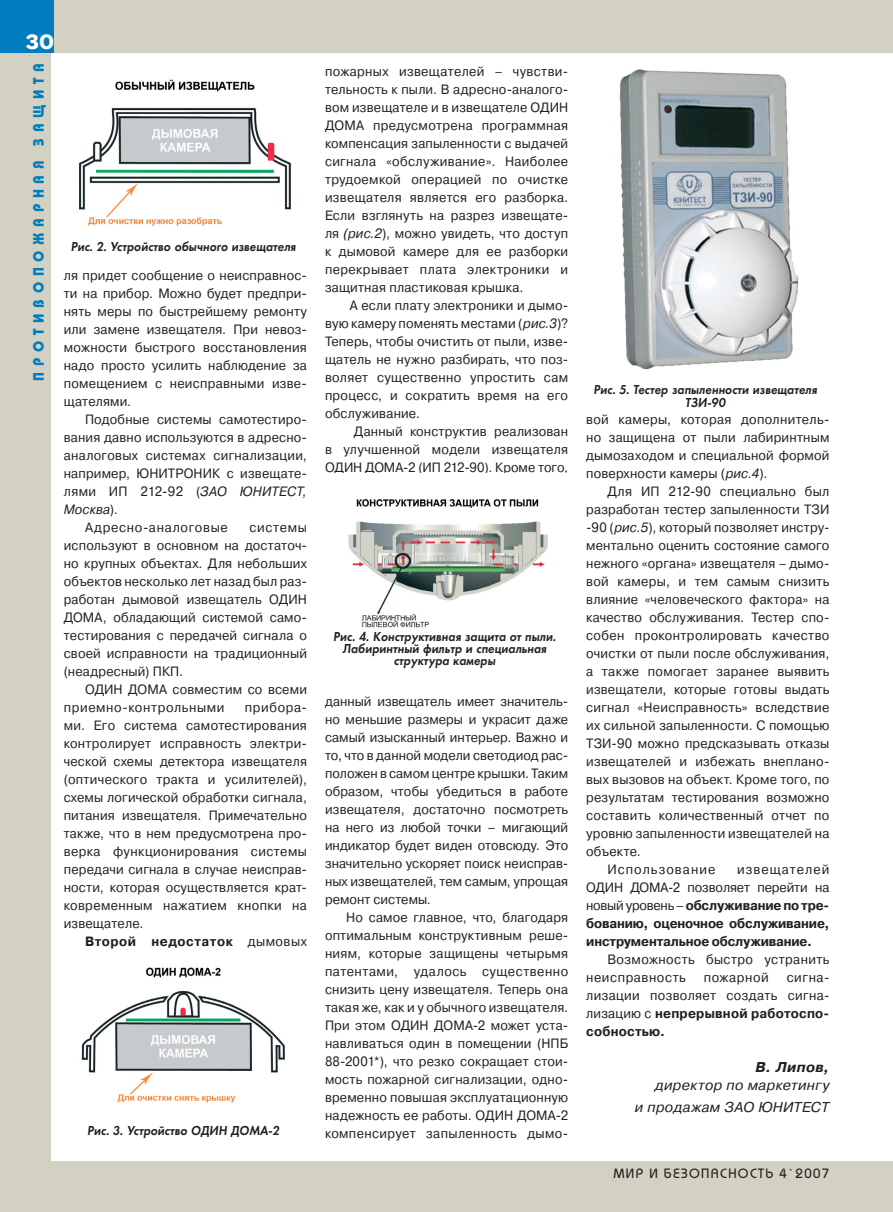
<style>
.page{position:relative;width:893px;height:1212px;background:#fff}
.page>*{position:absolute;margin:0;border:0;box-sizing:border-box;transform-origin:0 0}
.t1{font:19.5px "Adver Gothic C";color:#fff}
.t2{font:700 15px "Bauhaus C";letter-spacing:.4em;color:#007cbf;scale:.95 1}
.t3{font:italic 14.25px/21.6px "Pragmatica C";letter-spacing:.025em;color:#231f20;text-align:right}
.t4{font:italic 700 14.25px "Pragmatica C";letter-spacing:.03em;color:#231f20}
.t5{font:13.5px/18px "Pragmatica C";letter-spacing:.015em;color:#231f20;text-align:justify;scale:.95 1}
.t6{font:italic 13.5px/12px "Futura Demi C";color:#231f20;text-align:center;scale:.92 1}
.t7{font:700 13.5px/18px "Pragmatica C";letter-spacing:-.01em;color:#231f20;text-align:justify;scale:.95 1}
.t8{font:13.5px/18px "Pragmatica C";letter-spacing:.035em;color:#231f20;scale:.95 1}
.t9{font:700 13.5px "Pragmatica C";letter-spacing:.04em;color:#231f20;scale:.95 1}
.t10{font:500 13.5px "Bauhaus C";letter-spacing:.1em;color:#231f20}
.t11{font:13.5px "Pragmatica C";letter-spacing:.05em;color:#231f20;scale:.95 1}
.t12{font:13.5px "Pragmatica C";letter-spacing:.08em;color:#231f20;scale:.95 1}
.t13{font:italic 13.5px "Pragmatica C";letter-spacing:.005em;color:#231f20;scale:.95 1}
.t14{font:13.5px "Pragmatica C";letter-spacing:.045em;color:#231f20;scale:.95 1}
.s1{font-style:italic}
.s2{font-style:normal}
.s3{font-weight:400}
.s4{font-weight:700}
</style>
<div class="page">
<div style="left:0;top:0;width:51px;height:1212px;background:#d2d1c2"></div>
<div style="left:0;top:0;width:893px;height:52px;background:#d2d1c2"></div>
<div style="left:0;top:1161px;width:893px;height:51px;background:#d2d1c2"></div>
<div style="left:0;top:0;width:53px;height:52px;background:#007cbf"></div>
<img style="left:81px;top:967px;width:204px;height:136px">
<img style="left:348px;top:499px;width:200px;height:129px">
<img style="left:79px;top:79px;width:212px;height:147px">
<img style="left:619px;top:69px;width:180px;height:301px">
<h1 class="t1" style="left:17px;top:27px;width:30px">30</h1>
<h1 class="t1" style="left:26px;top:31px;width:30px">30</h1>
<p class="t2" style="left:30px;top:381px;width:336px;rotate:-90deg">ПРОТИВОПОЖАРНАЯ ЗАЩИТА</p>
<p class="t6" style="left:71px;top:240px;width:246px">Рис. 2. Устройство обычного извещателя</p>
<p class="t5" style="left:64px;top:266px;width:258px">ля придет сообщение о неисправнос&shy;ти на прибор. Можно будет предпри&shy;нять меры по быстрейшему ремонту или замене извещателя. При невоз&shy;можности быстрого восстановления надо просто усилить наблюдение за помещением с неисправными изве&shy;щателями.</p>
<p class="t5" style="left:85px;top:410px;width:235px">Подобные системы самотестиро-</p>
<p class="t5" style="left:64px;top:428px;width:257px">вания давно используются в адресно-</p>
<p class="t5" style="left:64px;top:446px;width:257px">аналоговых системах сигнализации,</p>
<p class="t5" style="left:64px;top:464px;width:255px">например, ЮНИТРОНИК с извещате-</p>
<p class="t5" style="left:64px;top:482px;width:257px">лями ИП 212-92 (<span class="s1">ЗАО ЮНИТЕСТ,</span></p>
<p class="t13" style="left:64px;top:502px;width:58px">Москва<span class="s2">).</span></p>
<p class="t11" style="left:85px;top:520px;width:152px">Адресно-аналоговые</p>
<p class="t5" style="left:64px;top:518px;width:258px;text-indent:186px">системы используют в основном на достаточ&shy;но крупных объектах. Для небольших объектов несколько лет назад был раз&shy;работан дымовой извещатель ОДИН ДОМА, обладающий системой само&shy;тестирования с передачей сигнала о своей исправности на традиционный (неадресный) ПКП.</p>
<p class="t5" style="left:64px;top:680px;width:257px;text-indent:21px">ОДИН ДОМА совместим со всеми приемно-контрольными</p>
<p class="t5" style="left:64px;top:698px;width:258px;text-indent:181px">прибора&shy;ми. Его система самотестирования контролирует исправность электри&shy;ческой схемы детектора извещателя (оптического тракта и усилителей), схемы логической обработки сигнала, питания извещателя. Примечательно также, что в нем предусмотрена про&shy;верка функционирования системы передачи сигнала в случае неисправ&shy;ности, которая осуществляется крат&shy;ковременным нажатием кнопки на извещателе.</p>
<p class="t9" style="left:85px;top:934px;width:235px">Второй недостаток <span class="s3">дымовых</span></p>
<p class="t6" style="left:87px;top:1125px;width:210px">Рис. 3. Устройство ОДИН ДОМА-2</p>
<p class="t5" style="left:325px;top:62px;width:258px">пожарных извещателей – чувстви&shy;тельность к пыли. В адресно-аналого&shy;вом извещателе и в извещателе ОДИН ДОМА предусмотрена программная компенсация запыленности с выдачей сигнала «обслуживание». Наиболее трудоемкой операцией по очистке извещателя является его разборка.<br>Если взглянуть на разрез извещате&shy;ля <span class="s1">(рис.2</span>), можно увидеть, что доступ к дымовой камере для ее разборки перекрывает плата электроники и защитная пластиковая крышка.</p>
<p class="t5" style="left:325px;top:296px;width:257px;text-indent:25px">А если плату электроники и дымо&shy;вую камеру поменять местами (<span class="s1">рис.3</span>)?<br>Теперь, чтобы очистить от пыли, изве&shy;щатель не нужно разбирать, что поз&shy;воляет существенно упростить сам процесс, и сократить время на его обслуживание.</p>
<p class="t5" style="left:325px;top:422px;width:258px;text-indent:29px">Данный конструктив реализован в улучшенной модели извещателя ОДИН ДОМА-2 (ИП 212-90). Кроме того,</p>
<p class="t6" style="left:333px;top:631px;width:244px">Рис. 4. Конструктивная защита от пыли.<br>Лабиринтный фильтр и специальная структура камеры</p>
<p class="t5" style="left:325px;top:692px;width:258px">данный извещатель имеет значитель&shy;но меньшие размеры и украсит даже самый изысканный интерьер. Важно и то, что в данной модели светодиод рас&shy;положен в самом центре крышки. Таким образом, чтобы убедиться в работе извещателя, достаточно посмотреть на него из любой точки – мигающий индикатор будет виден отовсюду. Это значительно ускоряет поиск неисправ&shy;ных извещателей, тем самым, упрощая ремонт системы.</p>
<p class="t5" style="left:325px;top:908px;width:258px;text-indent:21px">Но самое главное, что, благодаря оптимальным конструктивным реше&shy;ниям, которые защищены четырьмя патентами, удалось существенно снизить цену извещателя. Теперь она такая же, как и у обычного извещателя.<br>При этом ОДИН ДОМА-2 может уста&shy;навливаться один в помещении (НПБ 88-2001*), что резко сокращает стои&shy;мость пожарной сигнализации, одно&shy;временно повышая эксплуатационную надежность ее работы. ОДИН ДОМА-2 компенсирует запыленность дымо-</p>
<p class="t6" style="left:593px;top:383px;width:245px;line-height:13.5px">Рис. 5. Тестер запыленности извещателя<br>ТЗИ-90</p>
<p class="t5" style="left:586px;top:410px;width:258px">вой камеры, которая дополнитель&shy;но защищена от пыли лабиринтным дымозаходом и специальной формой поверхности камеры (<span class="s1">рис.4</span>).</p>
<p class="t5" style="left:607px;top:482px;width:235px">Для ИП 212-90 специально был</p>
<p class="t5" style="left:586px;top:500px;width:257px">разработан тестер запыленности ТЗИ</p>
<p class="t5" style="left:586px;top:518px;width:257px">-90 (<span class="s1">рис.5</span>), который позволяет инстру-</p>
<p class="t5" style="left:586px;top:536px;width:258px">ментально оценить состояние самого</p>
<p class="t5" style="left:586px;top:554px;width:257px">нежного «органа» извещателя – дымо-</p>
<p class="t5" style="left:586px;top:572px;width:257px">вой камеры, и тем самым снизить</p>
<p class="t5" style="left:586px;top:590px;width:258px">влияние «человеческого фактора» на</p>
<p class="t5" style="left:586px;top:608px;width:257px">качество обслуживания. Тестер спо-</p>
<p class="t5" style="left:586px;top:626px;width:258px">собен проконтролировать качество</p>
<p class="t5" style="left:586px;top:644px;width:258px">очистки от пыли после обслуживания,</p>
<p class="t5" style="left:586px;top:662px;width:257px">а также помогает заранее выявить</p>
<p class="t5" style="left:586px;top:680px;width:258px">извещатели, которые готовы выдать</p>
<p class="t5" style="left:586px;top:698px;width:257px">сигнал «Неисправность» вследствие</p>
<p class="t5" style="left:586px;top:716px;width:258px">их сильной запыленности. С помощью</p>
<p class="t5" style="left:586px;top:734px;width:258px">ТЗИ-90 можно предсказывать отказы</p>
<p class="t5" style="left:586px;top:752px;width:257px">извещателей и избежать внеплано-</p>
<p class="t5" style="left:586px;top:770px;width:258px">вых вызовов на объект. Кроме того, по</p>
<p class="t5" style="left:586px;top:788px;width:257px">результатам тестирования возможно</p>
<p class="t5" style="left:586px;top:806px;width:257px">составить количественный отчет по</p>
<p class="t5" style="left:586px;top:824px;width:258px">уровню запыленности извещателей на</p>
<p class="t5" style="left:586px;top:842px;width:59px">объекте.</p>
<p class="t12" style="left:607px;top:862px;width:115px">Использование</p>
<p class="t7" style="left:586px;top:860px;width:257px;text-indent:151px"><span class="s3">извещателей ОДИН ДОМА-2 позволяет перейти на новый уровень –</span> обслуживание по тре&shy;бованию, оценочное обслуживание, инструментальное обслуживание.</p>
<p class="t8" style="left:586px;top:950px;width:258px;text-indent:21px">Возможность быстро устранить неисправность</p>
<p class="t14" style="left:704px;top:970px;width:70px">пожарной</p>
<p class="t5" style="left:586px;top:968px;width:257px;text-align:left;text-indent:200px">сиг-на&shy;лизации позволяет создать сиг--на&shy;лизацию с <span class="s4">непрерывной работоспо&shy;собностью.</span></p>
<p class="t4" style="left:756px;top:1059px;width:75px">В. Липов,</p>
<p class="t3" style="left:635px;top:1074px;width:196px">директор по маркетингу<br>и продажам ЗАО ЮНИТЕСТ</p>
<p class="t10" style="left:614px;top:1165px;width:217px">МИР И БЕЗОПАСНОСТЬ 4`2007</p>
</div>
